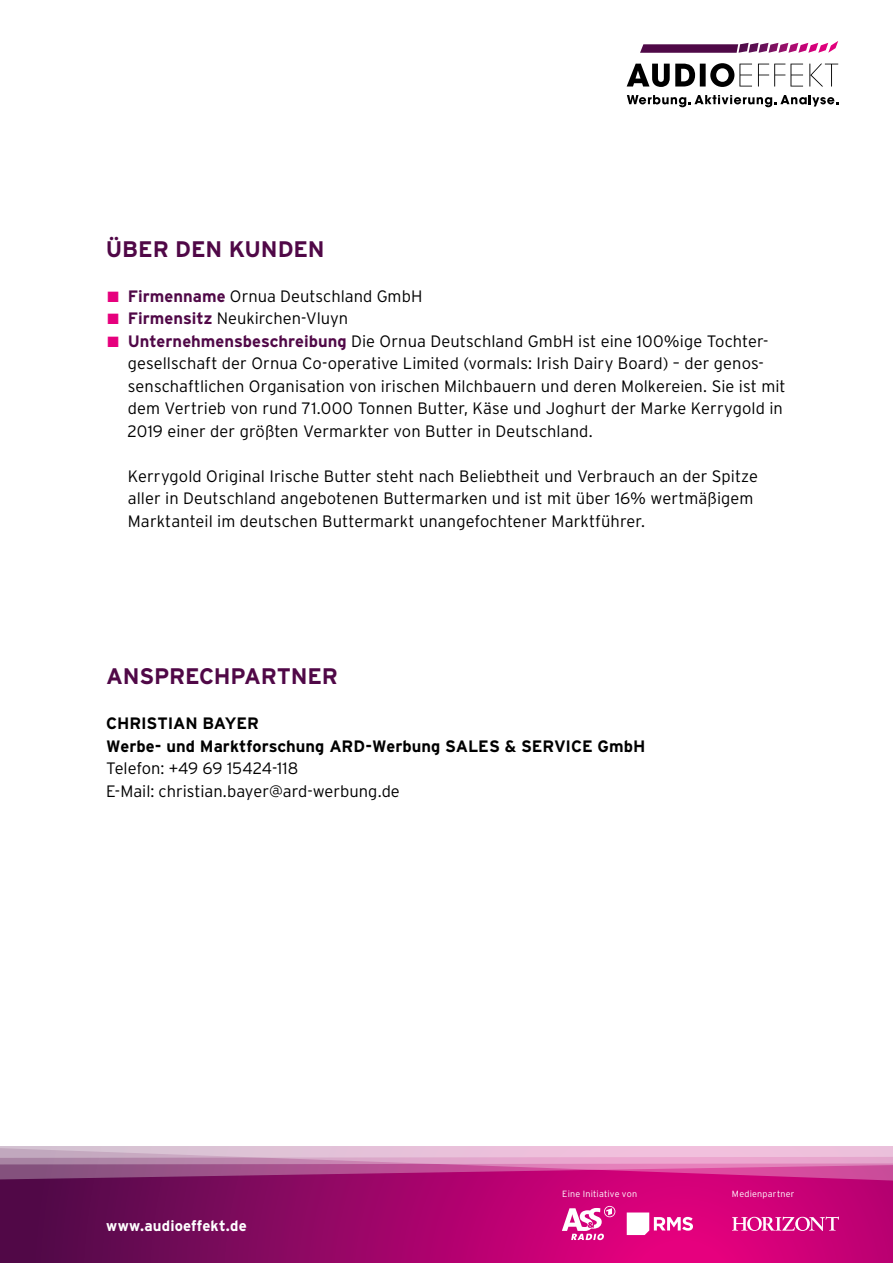
<style>
.page{position:relative;width:893px;height:1263px;background:#fff}
.page>*{position:absolute;margin:0;border:0;box-sizing:border-box;transform-origin:0 0}
.t1{font:700 22.5px "Interstate";letter-spacing:-.01em;color:#500847}
.t2{font:300 16.5px/22.5px "Interstate";letter-spacing:.005em;color:#000}
.t3{font:700 16.5px/22.5px "Interstate";color:#000}
.t4{font:700 15px "Interstate";letter-spacing:.01em;color:#fff}
.t5{font:300 9px "Interstate";letter-spacing:.025em;color:#fff}
.s1{color:#e6007d}
.s2{font-weight:700;color:#500847}
</style>
<div class="page">
<svg style="left:640px;top:41px;width:198px;height:12px"></svg>
<svg style="left:627px;top:63px;width:211px;height:24px"></svg>
<svg style="left:627px;top:95px;width:211px;height:12px"></svg>
<svg style="left:0;top:1188px;width:893px;height:75px;background:#a00467"></svg>
<svg style="left:0;top:1164px;width:893px;height:24px;background:#ad297d"></svg>
<svg style="left:0;top:1146px;width:893px;height:18px;background:#ddb0cd"></svg>
<svg style="left:732px;top:1216px;width:107px;height:15px;background:#df54a4"></svg>
<svg style="left:627px;top:1212px;width:66px;height:23px"></svg>
<svg style="left:562px;top:1206px;width:53px;height:34px"></svg>
<h1 class="t1" style="left:106px;top:236px;width:220px">ÜBER DEN KUNDEN</h1>
<p class="t2" style="left:107px;top:284px;width:316px"><span class="s1">■</span> <span class="s2">Firmenname</span> Ornua Deutschland GmbH</p>
<p class="t2" style="left:107px;top:307px;width:242px"><span class="s1">■</span> <span class="s2">Firmensitz</span> Neukirchen-Vluyn</p>
<p class="t2" style="left:127px;top:329px;width:660px;text-indent:-20px"><span class="s1">■</span> <span class="s2">Unternehmensbeschreibung</span> Die Ornua Deutschland GmbH ist eine 100%ige Tochter&shy;gesellschaft der Ornua Co-operative Limited (vormals: Irish Dairy Board) – der genos&shy;senschaftlichen Organisation von irischen Milchbauern und deren Molkereien. Sie ist mit dem Vertrieb von rund 71.000 Tonnen Butter, Käse und Joghurt der Marke Kerrygold in 2019 einer der größten Vermarkter von Butter in Deutschland.</p>
<p class="t2" style="left:128px;top:464px;width:632px">Kerrygold Original Irische Butter steht nach Beliebtheit und Verbrauch an der Spitze aller in Deutschland angebotenen Buttermarken und ist mit über 16% wertmäßigem<br>Marktanteil im deutschen Buttermarkt unangefochtener Marktführer.</p>
<h1 class="t1" style="left:106px;top:664px;width:233px">ANSPRECHPARTNER</h1>
<p class="t3" style="left:106px;top:712px;width:541px">CHRISTIAN BAYER<br>Werbe- und Marktforschung ARD-Werbung SALES &amp; SERVICE GmbH</p>
<p class="t2" style="left:106px;top:757px;width:295px">Telefon: +49 69 15424-118<br>E-Mail: christian.bayer@ard-werbung.de</p>
<p class="t4" style="left:106px;top:1217px;width:142px">www.audioeffekt.de</p>
<p class="t5" style="left:562px;top:1189px;width:76px">Eine Initiative von</p>
<p class="t5" style="left:732px;top:1189px;width:64px">Medienpartner</p>
</div>
